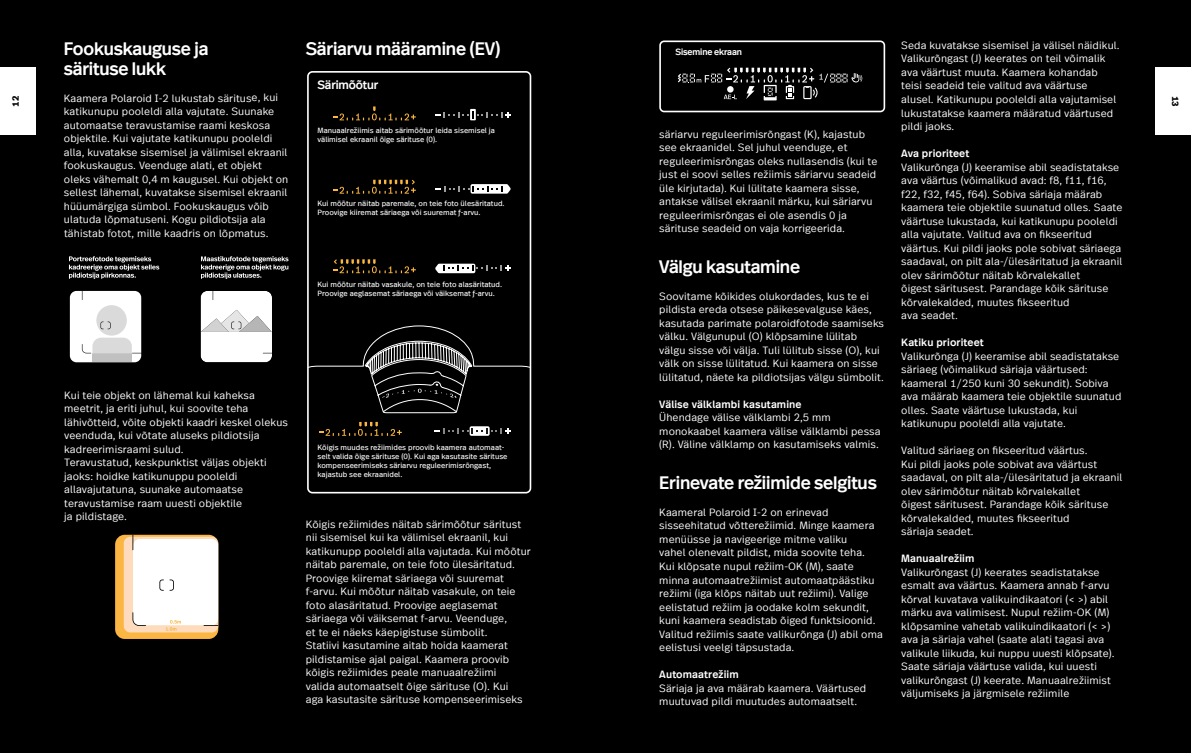
<style>
.page{position:relative;width:1191px;height:753px;background:#000}
.page>*{position:absolute;margin:0;border:0;box-sizing:border-box;transform-origin:0 0}
.t1{font:500 18px/19.5px "Real Head Offc";letter-spacing:-.01em;color:#fff}
.t2{font:500 12px "Real Head Offc";letter-spacing:-.01em;color:#fff}
.t3{font:300 10.5px/13.5px "Real Text Offc";letter-spacing:.01em;color:#fff}
.t4{font:500 10.5px "Real Text Offc";letter-spacing:.01em;color:#fff}
.t5{font:500 9px "Real Head Offc";letter-spacing:-.01em;color:#fff}
.t6{font:700 9px "Real Head Offc";color:#000}
.t7{font:7.5px/9px "Real Text Offc";color:#fff}
</style>
<div class="page">
<div style="left:0;top:67px;width:36px;height:68px;background:#fff"></div>
<div style="left:1155px;top:67px;width:36px;height:68px;background:#fff"></div>
<svg style="left:307px;top:71px;width:224px;height:422px"></svg>
<svg style="left:333px;top:180px;width:83px;height:14px"></svg>
<svg style="left:333px;top:106px;width:83px;height:14px"></svg>
<svg style="left:333px;top:259px;width:83px;height:14px"></svg>
<svg style="left:470px;top:109px;width:6px;height:11px"></svg>
<svg style="left:435px;top:111px;width:76px;height:7px"></svg>
<svg style="left:435px;top:184px;width:76px;height:10px"></svg>
<svg style="left:435px;top:264px;width:75px;height:9px"></svg>
<svg style="left:308px;top:325px;width:222px;height:132px"></svg>
<svg style="left:659px;top:40px;width:226px;height:72px"></svg>
<div style="left:115px;top:534px;width:103px;height:105px;background:#fab542;border-radius:10px"></div>
<svg style="left:124px;top:534px;width:94px;height:98px;background:#faf2e9"></svg>
<svg style="left:200px;top:291px;width:72px;height:72px;background:#ededed"></svg>
<svg style="left:69px;top:290px;width:73px;height:73px;background:#e3e3e3"></svg>
<svg style="left:69px;top:256px;width:90px;height:23px"></svg>
<svg style="left:201px;top:256px;width:87px;height:23px"></svg>
<h1 class="t1" style="left:306px;top:39px;width:196px">Säriarvu määramine (EV)</h1>
<p class="t3" style="left:901px;top:39px;width:220px">Seda kuvatakse sisemisel ja välisel näidikul.<br>Valikurõngast (J) keerates on teil võimalik ava väärtust muuta. Kaamera kohandab teisi seadeid teie valitud ava väärtuse alusel. Katikunupu pooleldi alla vajutamisel lukustatakse kaamera määratud väärtused pildi jaoks.</p>
<p class="t4" style="left:901px;top:147px;width:70px">Ava prioriteet</p>
<p class="t3" style="left:901px;top:160px;width:223px">Valikurõnga (J) keeramise abil seadistatakse ava väärtus (võimalikud avad: f8, f11, f16, f22, f32, f45, f64). Sobiva säriaja määrab kaamera teie objektile suunatud olles. Saate väärtuse lukustada, kui katikunupu pooleldi alla vajutate. Valitud ava on fikseeritud väärtus. Kui pildi jaoks pole sobivat säriaega saadaval, on pilt ala-/ülesäritatud ja ekraanil olev särimõõtur näitab kõrvalekallet<br>õigest säritusest. Parandage kõik särituse kõrvalekalded, muutes fikseeritud<br>ava seadet.</p>
<p class="t4" style="left:901px;top:336px;width:84px">Katiku prioriteet</p>
<p class="t3" style="left:901px;top:349px;width:222px">Valikurõnga (J) keeramise abil seadistatakse säriaeg (võimalikud säriaja väärtused: kaameral 1/250 kuni 30 sekundit). Sobiva ava määrab kaamera teie objektile suunatud olles. Saate väärtuse lukustada, kui katikunupu pooleldi alla vajutate.</p>
<p class="t3" style="left:901px;top:444px;width:222px">Valitud säriaeg on fikseeritud väärtus.<br>Kui pildi jaoks pole sobivat ava väärtust saadaval, on pilt ala-/ülesäritatud ja ekraanil olev särimõõtur näitab kõrvalekallet<br>õigest säritusest. Parandage kõik särituse kõrvalekalded, muutes fikseeritud<br>säriaja seadet.</p>
<p class="t4" style="left:901px;top:552px;width:75px">Manuaalrežiim</p>
<p class="t3" style="left:901px;top:565px;width:215px">Valikurõngast (J) keerates seadistatakse esmalt ava väärtus. Kaamera annab f-arvu kõrval kuvatava valikuindikaatori (&lt; &gt;) abil märku ava valimisest. Nupul režiim-OK (M) klõpsamine vahetab valikuindikaatori (&lt; &gt;) ava ja säriaja vahel (saate alati tagasi ava valikule liikuda, kui nuppu uuesti klõpsate).<br>Saate säriaja väärtuse valida, kui uuesti valikurõngast (J) keerate. Manuaalrežiimist väljumiseks ja järgmisele režiimile</p>
<h1 class="t1" style="left:64px;top:39px;width:146px">Fookuskauguse ja särituse lukk</h1>
<p class="t3" style="left:64px;top:91px;width:226px">Kaamera Polaroid I-2 lukustab särituse, kui katikunupu pooleldi alla vajutate. Suunake automaatse teravustamise raami keskosa objektile. Kui vajutate katikunupu pooleldi alla, kuvatakse sisemisel ja välimisel ekraanil fookuskaugus. Veenduge alati, et objekt oleks vähemalt 0,4 m kaugusel. Kui objekt on sellest lähemal, kuvatakse sisemisel ekraanil hüüumärgiga sümbol. Fookuskaugus võib ulatuda lõpmatuseni. Kogu pildiotsija ala tähistab fotot, mille kaadris on lõpmatus.</p>
<p class="t5" style="left:675px;top:46px;width:68px">Sisemine ekraan</p>
<p class="t2" style="left:317px;top:77px;width:62px">Särimõõtur</p>
<p class="t6" style="left:10px;top:107px;width:12px;rotate:-90deg">12</p>
<p class="t6" style="left:1181px;top:96px;width:12px;rotate:90deg">13</p>
<p class="t7" style="left:317px;top:126px;width:179px">Manuaalrežiimis aitab särimõõtur leida sisemisel ja välimisel ekraanil õige särituse (0).</p>
<p class="t3" style="left:659px;top:127px;width:219px">säriarvu reguleerimisrõngast (K), kajastub see ekraanidel. Sel juhul veenduge, et reguleerimisrõngas oleks nullasendis (kui te just ei soovi selles režiimis säriarvu seadeid üle kirjutada). Kui lülitate kaamera sisse, antakse välisel ekraanil märku, kui säriarvu reguleerimisrõngas ei ole asendis 0 ja särituse seadeid on vaja korrigeerida.</p>
<h1 class="t1" style="left:659px;top:257px;width:142px">Välgu kasutamine</h1>
<p class="t3" style="left:659px;top:289px;width:226px">Soovitame kõikides olukordades, kus te ei pildista ereda otsese päikesevalguse käes, kasutada parimate polaroidfotode saamiseks välku. Välgunupul (O) klõpsamine lülitab välgu sisse või välja. Tuli lülitub sisse (O), kui välk on sisse lülitatud. Kui kaamera on sisse lülitatud, näete ka pildiotsijas välgu sümbolit.</p>
<p class="t4" style="left:659px;top:397px;width:144px">Välise välklambi kasutamine</p>
<p class="t3" style="left:659px;top:411px;width:223px">Ühendage välise välklambi 2,5 mm monokaabel kaamera välise välklambi pessa (R). Väline välklamp on kasutamiseks valmis.</p>
<h1 class="t1" style="left:659px;top:473px;width:219px">Erinevate režiimide selgitus</h1>
<p class="t3" style="left:659px;top:505px;width:225px">Kaameral Polaroid I-2 on erinevad sisseehitatud võtterežiimid. Minge kaamera menüüsse ja navigeerige mitme valiku<br>vahel olenevalt pildist, mida soovite teha.<br>Kui klõpsate nupul režiim-OK (M), saate minna automaatrežiimist automaatpäästiku režiimi (iga klõps näitab uut režiimi). Valige eelistatud režiim ja oodake kolm sekundit, kuni kaamera seadistab õiged funktsioonid.<br>Valitud režiimis saate valikurõnga (J) abil oma eelistusi veelgi täpsustada.</p>
<p class="t4" style="left:659px;top:667px;width:81px">Automaatrežiim</p>
<p class="t3" style="left:659px;top:681px;width:208px">Säriaja ja ava määrab kaamera. Väärtused muutuvad pildi muutudes automaatselt.</p>
<p class="t7" style="left:317px;top:199px;width:189px">Kui mõõtur näitab paremale, on teie foto ülesäritatud.<br>Proovige kiiremat säriaega või suuremat ƒ-arvu.</p>
<p class="t7" style="left:317px;top:280px;width:186px">Kui mõõtur näitab vasakule, on teie foto alasäritatud.<br>Proovige aeglasemat säriaega või väiksemat ƒ-arvu.</p>
<p class="t3" style="left:64px;top:388px;width:225px">Kui teie objekt on lähemal kui kaheksa meetrit, ja eriti juhul, kui soovite teha lähivõtteid, võite objekti kaadri keskel olekus veenduda, kui võtate aluseks pildiotsija kadreerimisraami sulud.<br>Teravustatud, keskpunktist väljas objekti jaoks: hoidke katikunuppu pooleldi allavajutatuna, suunake automaatse teravustamise raam uuesti objektile<br>ja pildistage.</p>
<p class="t7" style="left:317px;top:443px;width:191px">Kõigis muudes režiimides proovib kaamera automaat&shy;selt valida õige särituse (0). Kui aga kasutasite särituse kompenseerimiseks säriarvu reguleerimisrõngast, kajastub see ekraanidel.</p>
<p class="t3" style="left:306px;top:517px;width:226px">Kõigis režiimides näitab särimõõtur säritust nii sisemisel kui ka välimisel ekraanil, kui katikunupp pooleldi alla vajutada. Kui mõõtur näitab paremale, on teie foto ülesäritatud.<br>Proovige kiiremat säriaega või suuremat f-arvu. Kui mõõtur näitab vasakule, on teie foto alasäritatud. Proovige aeglasemat säriaega või väiksemat f-arvu. Veenduge,<br>et te ei näeks käepigistuse sümbolit.<br>Statiivi kasutamine aitab hoida kaamerat pildistamise ajal paigal. Kaamera proovib kõigis režiimides peale manuaalrežiimi<br>valida automaatselt õige särituse (O). Kui<br>aga kasutasite särituse kompenseerimiseks</p>
</div>
